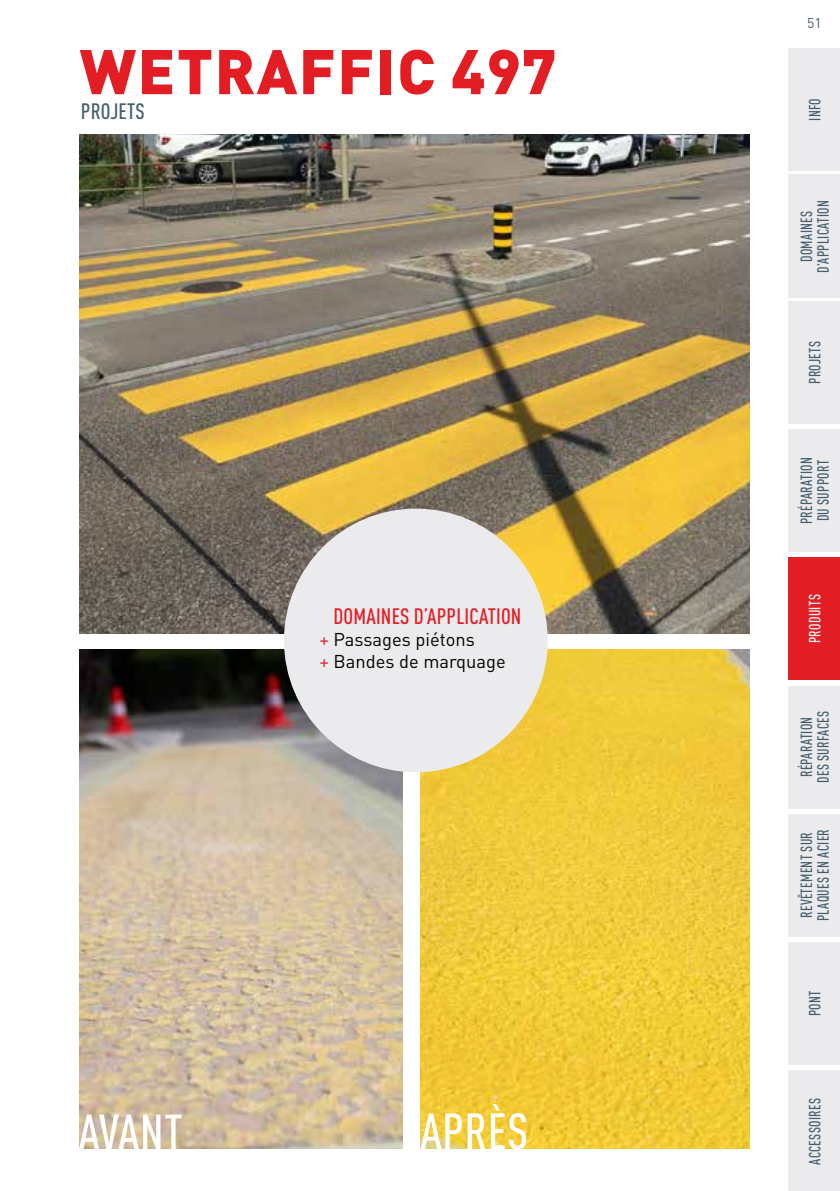
<style>
.page{position:relative;width:840px;height:1191px;background:#fff}
.page>*{position:absolute;margin:0;border:0;box-sizing:border-box;transform-origin:0 0}
.t1{font:900 62px "DIN Pro";letter-spacing:.025em;color:#e31d24}
.t2{font:500 condensed 50px "DIN Pro";letter-spacing:.01em;color:#fff}
.t3{font:500 condensed 22px "DIN Pro";letter-spacing:.01em;color:#e31d24}
.t4{font:500 condensed 22px "DIN Pro";letter-spacing:.01em;color:#465e6d}
.t5{font:18.4px/22px "DIN Pro";color:#000}
.t6{font:500 condensed 16px/16.4px "DIN Pro";letter-spacing:.025em;color:#465e6d;scale:.9 1}
.t7{font:500 condensed 16px "DIN Pro";letter-spacing:.025em;color:#fff;scale:.9 1}
.t8{font:500 15px/16.4px "DIN Pro";letter-spacing:.015em;color:#465e6d;text-align:center;scale:.9 1}
.t9{font:14px "DIN Pro";color:#465e6d}
.s1{color:#e31d24}
</style>
<div class="page">
<div style="left:788px;top:429px;width:51px;height:123px;background:#ebebee"></div>
<div style="left:788px;top:301px;width:51px;height:123px;background:#ebebee"></div>
<div style="left:788px;top:685px;width:51px;height:123px;background:#ebebee"></div>
<div style="left:788px;top:813px;width:51px;height:123px;background:#ebebee"></div>
<div style="left:788px;top:942px;width:51px;height:122px;background:#ebebee"></div>
<div style="left:788px;top:1070px;width:51px;height:121px;background:#ebebee"></div>
<div style="left:788px;top:175px;width:51px;height:123px;background:#ebebee"></div>
<div style="left:788px;top:48px;width:51px;height:123px;background:#ebebee"></div>
<div style="left:788px;top:557px;width:51px;height:123px;background:#e31d24"></div>
<img style="left:79px;top:134px;width:669px;height:499px">
<img style="left:420px;top:649px;width:328px;height:499px">
<img style="left:79px;top:649px;width:324px;height:499px">
<div style="left:284px;top:508px;width:263px;height:264px;background:#ebebee;border-radius:50%"></div>
<h1 class="t1" style="left:80px;top:30px;width:478px">WETRAFFIC 497</h1>
<h3 class="t4" style="left:81px;top:98px;width:65px">PROJETS</h3>
<h3 class="t3" style="left:333px;top:603px;width:189px">DOMAINES D’APPLICATION</h3>
<p class="t5" style="left:319px;top:628px;width:188px"><span class="s1">+</span> Passages piétons<br><span class="s1">+</span> Bandes de marquage</p>
<h2 class="t2" style="left:78px;top:1102px;width:106px">AVANT</h2>
<h2 class="t2" style="left:420px;top:1101px;width:109px">APRÈS</h2>
<p class="t9" style="left:806px;top:14px;width:16px">51</p>
<p class="t6" style="left:806px;top:121px;width:27px;rotate:-90deg">INFO</p>
<p class="t8" style="left:797px;top:280px;width:99px;rotate:-90deg">Grund&shy;informationen</p>
<p class="t6" style="left:797px;top:273px;width:82px;text-align:center;rotate:-90deg">DOMAINES<br>D’APPLICATION</p>
<p class="t6" style="left:806px;top:384px;width:49px;rotate:-90deg">PROJETS</p>
<p class="t6" style="left:797px;top:524px;width:76px;rotate:-90deg">PRÉPARATION<br>DU SUPPORT</p>
<p class="t7" style="left:804px;top:643px;width:56px;rotate:-90deg">PRODUITS</p>
<p class="t6" style="left:797px;top:783px;width:81px;text-align:center;rotate:-90deg">RÉPARATION<br>DES SURFACES</p>
<p class="t6" style="left:797px;top:921px;width:104px;rotate:-90deg">REVÊTEMENT SUR<br>PLAQUES EN ACIER</p>
<p class="t6" style="left:806px;top:1016px;width:30px;rotate:-90deg">PONT</p>
<p class="t6" style="left:806px;top:1164px;width:76px;rotate:-90deg">ACCESSOIRES</p>
</div>
